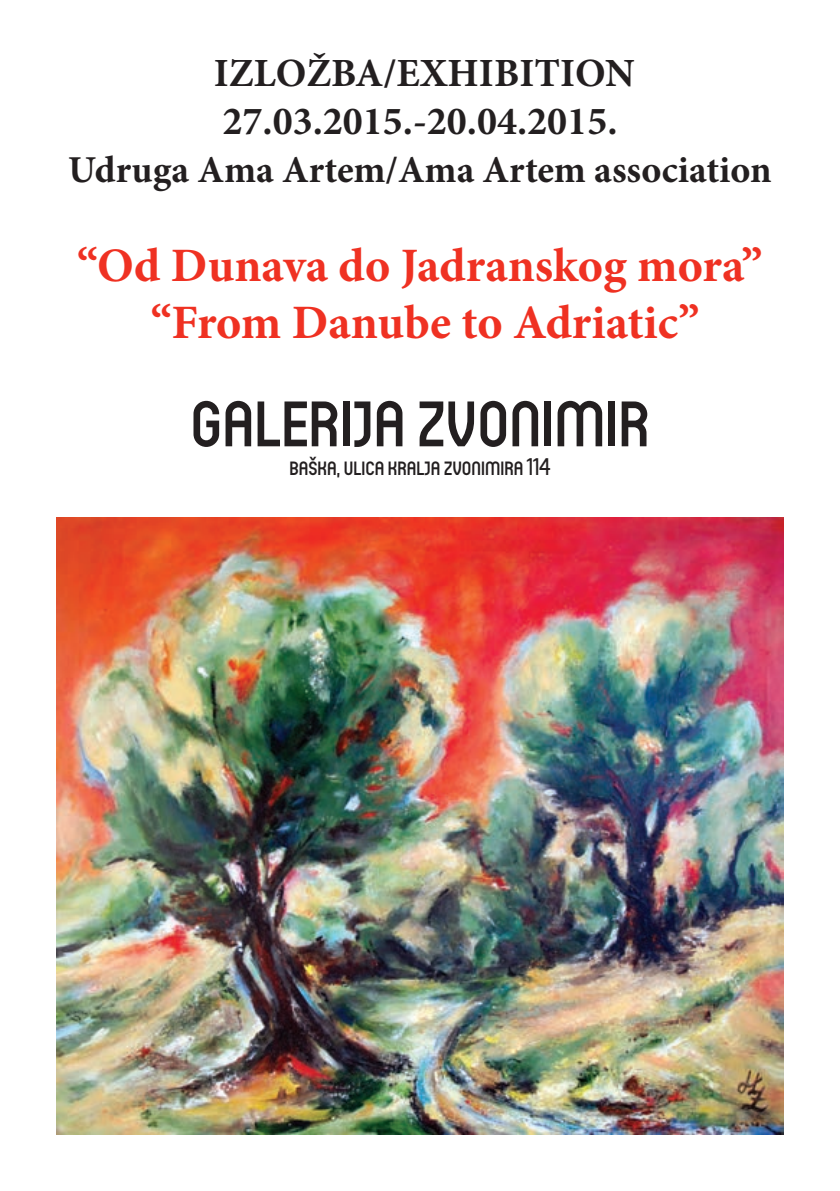
<style>
.page{position:relative;width:840px;height:1191px;background:#fff}
.page>*{position:absolute;margin:0;border:0;box-sizing:border-box;transform-origin:0 0}
.t1{font:500 80px "Circula";color:#231f20}
.t2{font:700 48px/57.6px "Minion Pro";color:#ef3122;text-align:center}
.t3{font:700 40px/48px "Minion Pro";color:#231f20}
.t4{font:700 38px "Minion Pro";color:#231f20}
.t5{font:500 24px "Circula";color:#231f20}
</style>
<div class="page">
<img style="left:57px;top:517px;width:725px;height:617px">
<p class="t3" style="left:214px;top:48px;width:422px">IZLOŽBA/EXHIBITION<br>27.03.2015.-20.04.2015.</p>
<p class="t4" style="left:68px;top:143px;width:704px">Udruga Ama Artem/Ama Artem association</p>
<p class="t2" style="left:77px;top:236px;width:686px">“Od Dunava do Jadranskog mora” “From Danube to Adriatic”</p>
<h1 class="t1" style="left:190px;top:370px;width:460px">galerija zvonimir</h1>
<p class="t5" style="left:289px;top:452px;width:262px">baška, ulica kralja zvonimira 114</p>
</div>
